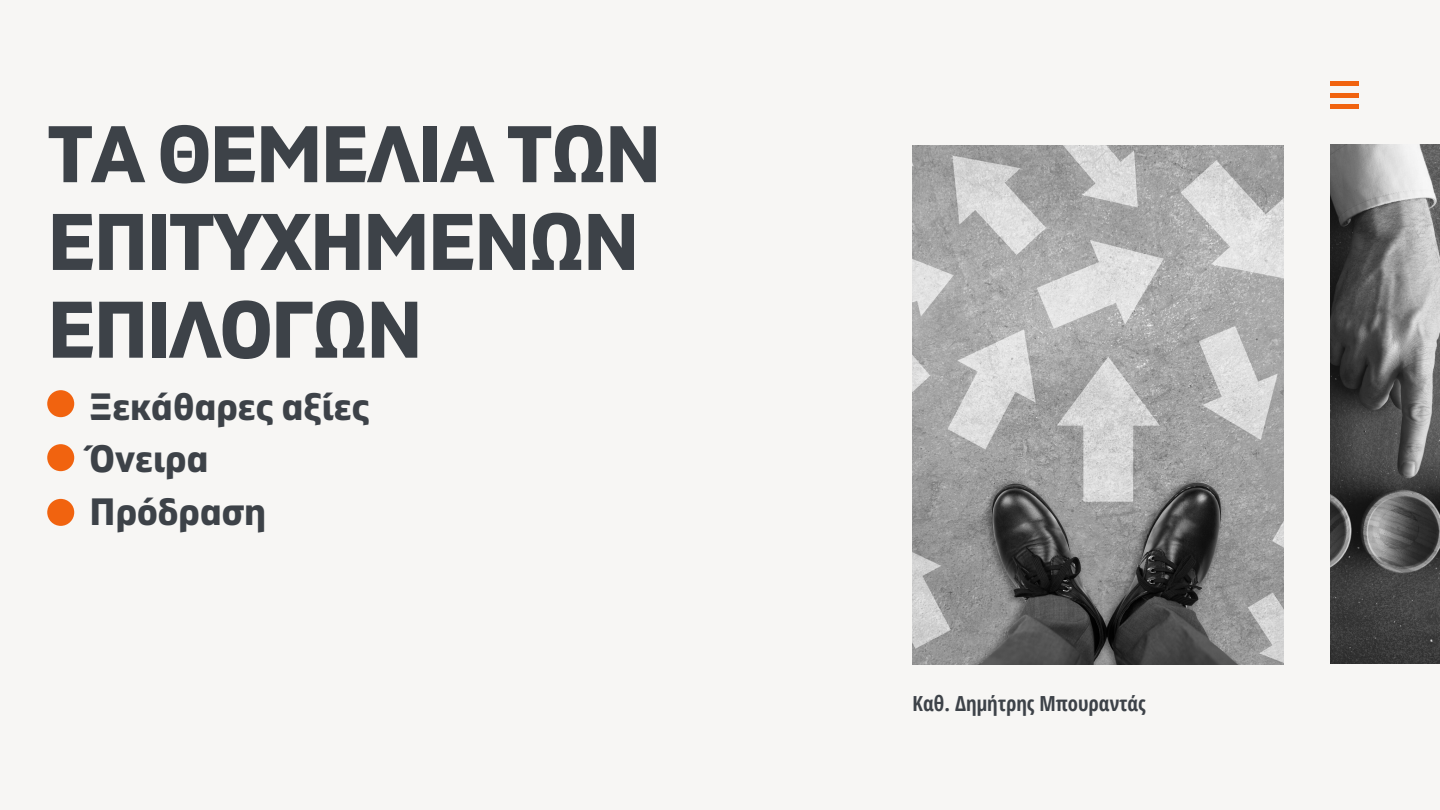
<style>
.page{position:relative;width:1440px;height:810px;background:#f7f6f4}
.page>*{position:absolute;margin:0;border:0;box-sizing:border-box;transform-origin:0 0}
.t1{font:700 80px/87.7px "Gilam";letter-spacing:-.03em;color:#3d4248}
.t2{font:700 38px "Gilam";color:#3d4248}
.t3{font:700 20.8px "Open Sans Condensed";color:#3d4248}
</style>
<div class="page">
<div style="left:1331px;top:81px;width:28px;height:5px;background:#f1630f"></div>
<hr style="left:1331px;top:93px;width:28px;height:4px;background:#f1630f">
<hr style="left:1331px;top:105px;width:28px;height:4px;background:#f1630f">
<img style="left:913px;top:145px;width:371px;height:519px">
<img style="left:1331px;top:144px;width:109px;height:519px">
<div style="left:47px;top:390px;width:27px;height:27px;background:#f1630f;border-radius:50%"></div>
<div style="left:47px;top:444px;width:27px;height:27px;background:#f1630f;border-radius:50%"></div>
<div style="left:47px;top:499px;width:27px;height:27px;background:#f1630f;border-radius:50%"></div>
<p class="t1" style="left:47px;top:113px;width:616px">ΤΑ ΘΕΜΕΛΙΑ ΤΩΝ<br>ΕΠΙΤΥΧΗΜΕΝΩΝ<br>ΕΠΙΛΟΓΩΝ</p>
<p class="t2" style="left:90px;top:384px;width:282px">Ξεκάθαρες αξίες</p>
<p class="t2" style="left:90px;top:437px;width:120px">Όνειρα</p>
<p class="t2" style="left:90px;top:489px;width:178px">Πρόδραση</p>
<p class="t3" style="left:913px;top:688px;width:235px">Καθ. Δημήτρης Μπουραντάς</p>
</div>
